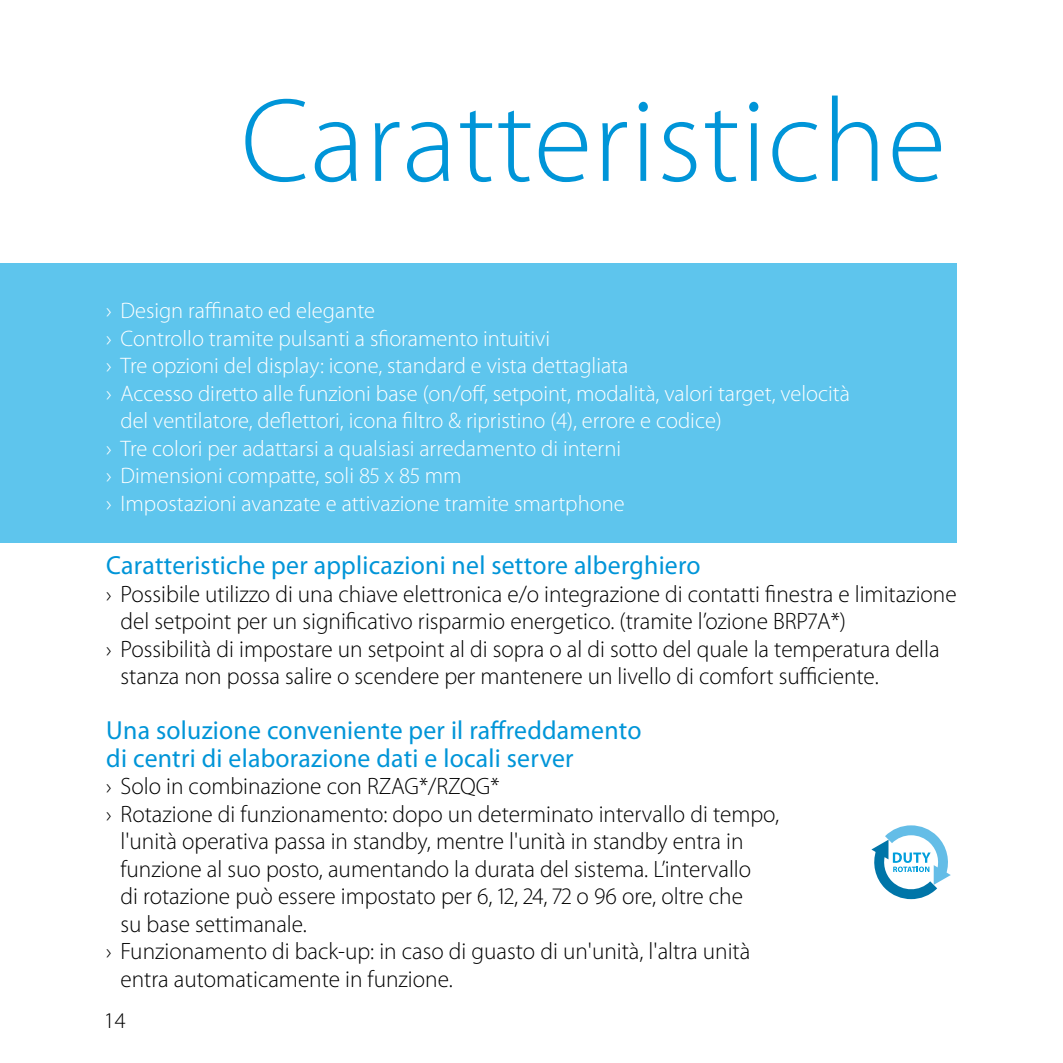
<style>
.page{position:relative;width:1063px;height:1063px;background:#fff}
.page>*{position:absolute;margin:0;border:0;box-sizing:border-box;transform-origin:0 0}
.t1{font:300 120px "Myriad Pro";letter-spacing:.01em;color:#0095d8}
.t2{font:26.25px/27.5px "Myriad Pro";letter-spacing:.01em;color:#0095d8}
.t3{font:300 23.75px "Myriad Pro";color:#000}
.t4{font:300 22.5px "Myriad Pro";color:#fff}
.t5{font:300 22.5px "Myriad Pro";color:#000}
.s1{font-size:22.5px}
</style>
<div class="page">
<div style="left:0;top:263px;width:957px;height:280px;background:#5ec5ed"></div>
<svg style="left:871px;top:825px;width:80px;height:74px"></svg>
<h1 class="t1" style="left:241px;top:75px;width:707px">Caratteristiche</h1>
<p class="t4" style="left:106px;top:298px;width:270px">› Design raffinato ed elegante</p>
<p class="t4" style="left:106px;top:326px;width:445px">› Controllo tramite pulsanti a sfioramento intuitivi</p>
<p class="t4" style="left:106px;top:353px;width:524px">› Tre opzioni del display: icone, standard e vista dettagliata</p>
<p class="t4" style="left:106px;top:381px;width:745px">› Accesso diretto alle funzioni base (on/off, setpoint, modalità, valori target, velocità</p>
<p class="t4" style="left:120px;top:408px;width:603px">del ventilatore, deflettori, icona filtro &amp; ripristino (4), errore e codice)</p>
<p class="t4" style="left:106px;top:436px;width:516px">› Tre colori per adattarsi a qualsiasi arredamento di interni</p>
<p class="t4" style="left:106px;top:463px;width:357px">› Dimensioni compatte, soli 85 x 85 mm</p>
<p class="t4" style="left:106px;top:491px;width:520px">› Impostazioni avanzate e attivazione tramite smartphone</p>
<p class="t2" style="left:106px;top:551px;width:596px">Caratteristiche per applicazioni nel settore alberghiero</p>
<p class="t3" style="left:106px;top:581px;width:852px"><span class="s1">›</span> Possibile utilizzo di una chiave elettronica e/o integrazione di contatti finestra e limitazione</p>
<p class="t3" style="left:120px;top:608px;width:727px">del setpoint per un significativo risparmio energetico. (tramite l’ozione BRP7A*)</p>
<p class="t3" style="left:106px;top:636px;width:835px"><span class="s1">›</span> Possibilità di impostare un setpoint al di sopra o al di sotto del quale la temperatura della</p>
<p class="t3" style="left:120px;top:663px;width:760px">stanza non possa salire o scendere per mantenere un livello di comfort sufficiente.</p>
<p class="t2" style="left:106px;top:716px;width:537px">Una soluzione conveniente per il raffreddamento di centri di elaborazione dati e locali server</p>
<p class="t3" style="left:106px;top:773px;width:395px"><span class="s1">›</span> Solo in combinazione con RZAG*/RZQG*</p>
<p class="t3" style="left:106px;top:801px;width:674px"><span class="s1">›</span> Rotazione di funzionamento: dopo un determinato intervallo di tempo,</p>
<p class="t3" style="left:120px;top:828px;width:625px">l'unità operativa passa in standby, mentre l'unità in standby entra in</p>
<p class="t3" style="left:120px;top:856px;width:632px">funzione al suo posto, aumentando la durata del sistema. L’intervallo</p>
<p class="t3" style="left:120px;top:883px;width:624px">di rotazione può essere impostato per 6, 12, 24, 72 o 96 ore, oltre che</p>
<p class="t3" style="left:120px;top:911px;width:188px">su base settimanale.</p>
<p class="t3" style="left:106px;top:938px;width:646px"><span class="s1">›</span> Funzionamento di back-up: in caso di guasto di un'unità, l'altra unità</p>
<p class="t3" style="left:120px;top:966px;width:334px">entra automaticamente in funzione.</p>
<p class="t5" style="left:104px;top:1008px;width:23px">14</p>
</div>
